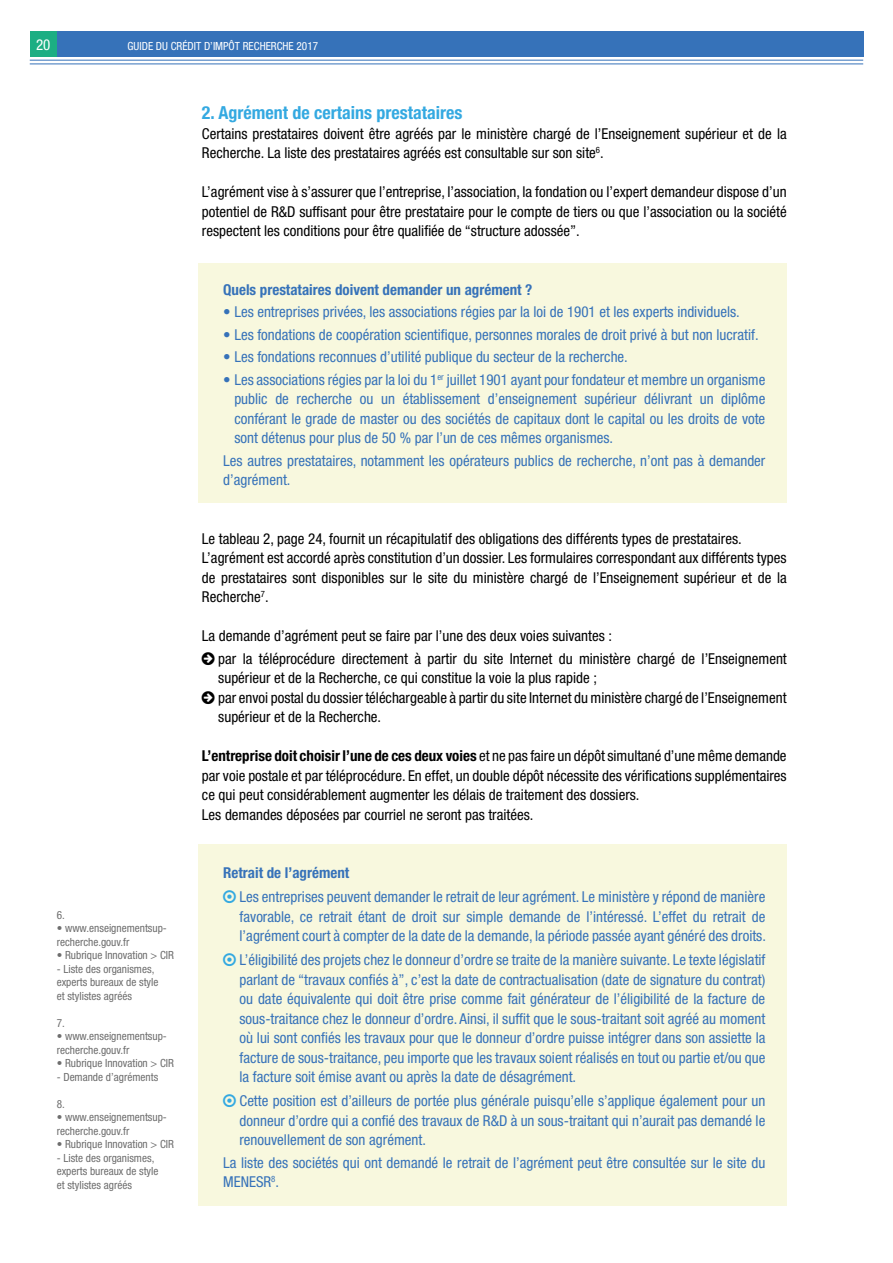
<style>
.page{position:relative;width:893px;height:1263px;background:#fff}
.page>*{position:absolute;margin:0;border:0;box-sizing:border-box;transform-origin:0 0}
.t1{font:700 condensed 18px "Helvetica Neue LT Std";color:#34a9e1}
.t2{font:condensed 15px/19.5px "Helvetica Neue LT Std";color:#3672b9;text-align:justify}
.t3{font:condensed 15px/19.5px "Helvetica Neue LT Std";color:#000}
.t4{font:700 condensed 15px "Helvetica Neue LT Std";color:#3672b9}
.t5{font:condensed 15px "Helvetica Neue LT Std";color:#fff}
.t6{font:condensed 11.25px/13.5px "Helvetica Neue LT Std";color:#6e6e6e}
.t7{font:condensed 11.25px "Helvetica Neue LT Std";color:#fff}
.s1{font-weight:700}
</style>
<div class="page">
<div style="left:198px;top:844px;width:589px;height:361px;background:#f8f8de"></div>
<div style="left:198px;top:264px;width:589px;height:239px;background:#f8f8de"></div>
<div style="left:30px;top:31px;width:833px;height:26px;background:#3672b9"></div>
<hr style="left:30px;top:64px;width:833px;height:1px;background:#3672b9">
<hr style="left:30px;top:60px;width:833px;height:1px;background:#3672b9">
<div style="left:30px;top:31px;width:27px;height:26px;background:#1cae83"></div>
<p class="t5" style="left:36px;top:36px;width:16px">20</p>
<p class="t7" style="left:128px;top:39px;width:192px">Guide du crédit d’impôt recherche 2017</p>
<p class="t1" style="left:202px;top:102px;width:262px">2. Agrément de certains prestataires</p>
<p class="t3" style="left:202px;top:124px;width:586px">Certains prestataires doivent être agréés par le ministère chargé de l’Enseignement supérieur et de la<br>Recherche. La liste des prestataires agréés est consultable sur son site<sup>6</sup>.</p>
<p class="t3" style="left:202px;top:182px;width:586px;text-align:justify">L’agrément vise à s’assurer que l’entreprise, l’association, la fondation ou l’expert demandeur dispose d’un potentiel de R&amp;D suffisant pour être prestataire pour le compte de tiers ou que l’association ou la société respectent les conditions pour être qualifiée de “structure adossée”.</p>
<p class="t4" style="left:223px;top:280px;width:311px">Quels prestataires doivent demander un agrément ?</p>
<p class="t2" style="left:223px;top:302px;width:518px">• Les entreprises privées, les associations régies par la loi de 1901 et les experts individuels.</p>
<p class="t2" style="left:223px;top:325px;width:537px">• Les fondations de coopération scientifique, personnes morales de droit privé à but non lucratif.</p>
<p class="t2" style="left:223px;top:347px;width:406px">• Les fondations reconnues d’utilité publique du secteur de la recherche.</p>
<p class="t2" style="left:234px;top:370px;width:533px;text-indent:-11px">• Les associations régies par la loi du 1<sup>er</sup> juillet 1901 ayant pour fondateur et membre un organisme public de recherche ou un établissement d’enseignement supérieur délivrant un diplôme conférant le grade de master ou des sociétés de capitaux dont le capital ou les droits de vote sont détenus pour plus de 50 % par l’un de ces mêmes organismes.</p>
<p class="t2" style="left:223px;top:451px;width:544px">Les autres prestataires, notamment les opérateurs publics de recherche, n’ont pas à demander d’agrément.</p>
<p class="t6" style="left:57px;top:908px;width:10px">6.</p>
<p class="t6" style="left:57px;top:921px;width:112px">• www.enseignementsup&shy;recherche.gouv.fr</p>
<p class="t6" style="left:57px;top:948px;width:119px">• Rubrique Innovation &gt; CIR</p>
<p class="t6" style="left:57px;top:962px;width:103px">- Liste des organismes, experts bureaux de style et stylistes agréés</p>
<p class="t6" style="left:57px;top:1016px;width:10px">7.</p>
<p class="t6" style="left:57px;top:1029px;width:112px">• www.enseignementsup&shy;recherche.gouv.fr</p>
<p class="t6" style="left:57px;top:1056px;width:119px">• Rubrique Innovation &gt; CIR</p>
<p class="t6" style="left:57px;top:1070px;width:103px">- Demande d’agréments</p>
<p class="t6" style="left:57px;top:1097px;width:10px">8.</p>
<p class="t6" style="left:57px;top:1110px;width:112px">• www.enseignementsup&shy;recherche.gouv.fr</p>
<p class="t6" style="left:57px;top:1137px;width:119px">• Rubrique Innovation &gt; CIR</p>
<p class="t6" style="left:57px;top:1151px;width:103px">- Liste des organismes, experts bureaux de style et stylistes agréés</p>
<p class="t3" style="left:202px;top:529px;width:586px">Le tableau 2, page 24, fournit un récapitulatif des obligations des différents types de prestataires.<br>L’agrément est accordé après constitution d’un dossier. Les formulaires correspondant aux différents types de prestataires sont disponibles sur le site du ministère chargé de l’Enseignement supérieur et de la Recherche<sup>7</sup>.</p>
<p class="t3" style="left:218px;top:625px;width:570px;line-height:22.5px;text-indent:-16px">La demande d’agrément peut se faire par l’une des deux voies suivantes :<br>par la téléprocédure directement à partir du site Internet du ministère chargé de l’Enseignement</p>
<p class="t3" style="left:218px;top:668px;width:570px">supérieur et de la Recherche, ce qui constitue la voie la plus rapide ;<br>par envoi postal du dossier téléchargeable à partir du site Internet du ministère chargé de l’Enseignement supérieur et de la Recherche.</p>
<p class="t3" style="left:202px;top:746px;width:586px"><span class="s1">L’entreprise doit choisir l’une de ces deux voies</span> et ne pas faire un dépôt simultané d’une même demande par voie postale et par téléprocédure. En effet, un double dépôt nécessite des vérifications supplémentaires ce qui peut considérablement augmenter les délais de traitement des dossiers.<br>Les demandes déposées par courriel ne seront pas traitées.</p>
<p class="t4" style="left:223px;top:864px;width:128px">Retrait de l’agrément</p>
<p class="t2" style="left:240px;top:887px;width:528px">Les entreprises peuvent demander le retrait de leur agrément. Le ministère y répond de manière favorable, ce retrait étant de droit sur simple demande de l’intéressé. L’effet du retrait de l’agrément court à compter de la date de la demande, la période passée ayant généré des droits.</p>
<p class="t2" style="left:240px;top:950px;width:527px">L’éligibilité des projets chez le donneur d’ordre se traite de la manière suivante. Le texte législatif parlant de “travaux confiés à”, c’est la date de contractualisation (date de signature du contrat) ou date équivalente qui doit être prise comme fait générateur de l’éligibilité de la facture de sous-traitance chez le donneur d’ordre. Ainsi, il suffit que le sous-traitant soit agréé au moment où lui sont confiés les travaux pour que le donneur d’ordre puisse intégrer dans son assiette la facture de sous-traitance, peu importe que les travaux soient réalisés en tout ou partie et/ou que la facture soit émise avant ou après la date de désagrément.</p>
<p class="t2" style="left:240px;top:1091px;width:527px">Cette position est d’ailleurs de portée plus générale puisqu’elle s’applique également pour un donneur d’ordre qui a confié des travaux de R&amp;D à un sous-traitant qui n’aurait pas demandé le renouvellement de son agrément.</p>
<p class="t2" style="left:223px;top:1153px;width:544px">La liste des sociétés qui ont demandé le retrait de l’agrément peut être consultée sur le site du<br>MENESR<sup>8</sup>.</p>
</div>
